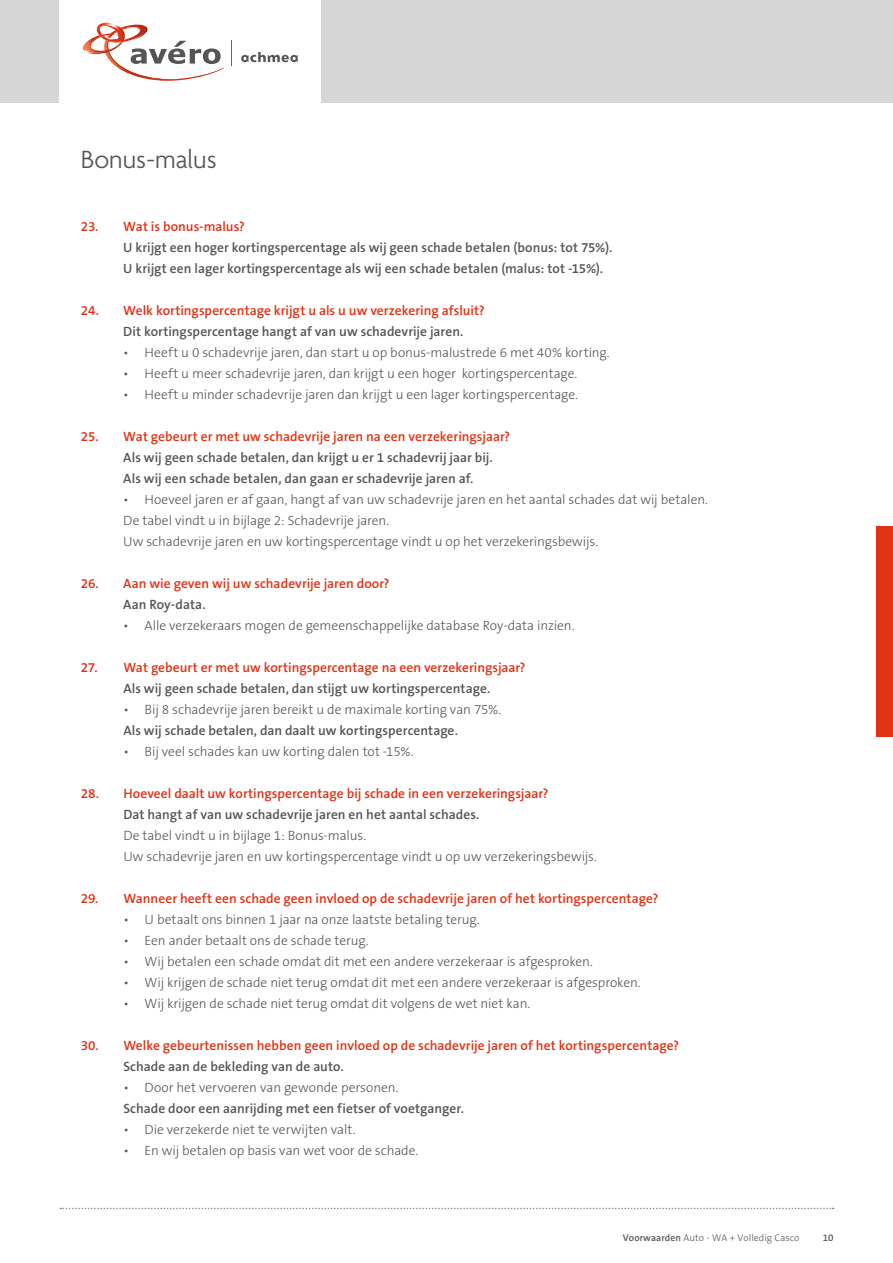
<style>
.page{position:relative;width:893px;height:1263px;background:#fff}
.page>*{position:absolute;margin:0;border:0;box-sizing:border-box;transform-origin:0 0}
.t1{font:300 27px "Agenda";color:#555}
.t2{font:300 13.5px/21px "The Sans B3";letter-spacing:-.005em;color:#555}
.t3{font:600 13.5px/21px "The Sans B6";color:#555}
.t4{font:600 13.5px "The Sans B6";color:#e13214}
.t5{font:300 9.75px "The Sans B3";letter-spacing:.005em;color:#555}
.s1{font-family:"The Sans B6";font-weight:600}
</style>
<div class="page">
<div style="left:0;top:0;width:893px;height:103px;background:#d6d6d6"></div>
<div style="left:60px;top:0;width:261px;height:103px;background:#fff"></div>
<svg style="left:241px;top:52px;width:57px;height:10px"></svg>
<svg style="left:83px;top:22px;width:141px;height:59px"></svg>
<svg style="left:231px;top:41px;width:1px;height:25px"></svg>
<svg style="left:60px;top:1208px;width:774px;height:1px"></svg>
<div style="left:876px;top:526px;width:17px;height:211px;background:#e13214"></div>
<h1 class="t1" style="left:81px;top:145px;width:137px">Bonus-malus</h1>
<p class="t4" style="left:81px;top:219px;width:166px">23. Wat is bonus-malus?</p>
<p class="t3" style="left:123px;top:238px;width:491px">U krijgt een hoger kortingspercentage als wij geen schade betalen (bonus: tot 75%).<br>U krijgt een lager kortingspercentage als wij een schade betalen (malus: tot -15%).</p>
<p class="t4" style="left:81px;top:303px;width:406px">24. Welk kortingspercentage krijgt u als u uw verzekering afsluit?</p>
<p class="t3" style="left:123px;top:322px;width:342px">Dit kortingspercentage hangt af van uw schadevrije jaren.</p>
<p class="t2" style="left:123px;top:343px;width:488px">• Heeft u 0 schadevrije jaren, dan start u op bonus-malustrede 6 met 40% korting.</p>
<p class="t2" style="left:123px;top:364px;width:455px">• Heeft u meer schadevrije jaren, dan krijgt u een hoger kortingspercentage.</p>
<p class="t2" style="left:123px;top:385px;width:456px">• Heeft u minder schadevrije jaren dan krijgt u een lager kortingspercentage.</p>
<p class="t4" style="left:81px;top:429px;width:431px">25. Wat gebeurt er met uw schadevrije jaren na een verzekeringsjaar?</p>
<p class="t3" style="left:123px;top:448px;width:371px">Als wij geen schade betalen, dan krijgt u er 1 schadevrij jaar bij.<br>Als wij een schade betalen, dan gaan er schadevrije jaren af.</p>
<p class="t2" style="left:123px;top:490px;width:586px">• Hoeveel jaren er af gaan, hangt af van uw schadevrije jaren en het aantal schades dat wij betalen.<br>De tabel vindt u in bijlage 2: Schadevrije jaren.<br>Uw schadevrije jaren en uw kortingspercentage vindt u op het verzekeringsbewijs.</p>
<p class="t4" style="left:81px;top:576px;width:310px">26. Aan wie geven wij uw schadevrije jaren door?</p>
<p class="t3" style="left:123px;top:595px;width:84px">Aan Roy-data.</p>
<p class="t2" style="left:123px;top:616px;width:453px">• Alle verzekeraars mogen de gemeenschappelijke database Roy-data inzien.</p>
<p class="t4" style="left:81px;top:660px;width:446px">27. Wat gebeurt er met uw kortingspercentage na een verzekeringsjaar?</p>
<p class="t3" style="left:123px;top:679px;width:368px">Als wij geen schade betalen, dan stijgt uw kortingspercentage.</p>
<p class="t2" style="left:123px;top:700px;width:380px">• Bij 8 schadevrije jaren bereikt u de maximale korting van 75%.</p>
<p class="t3" style="left:123px;top:721px;width:336px">Als wij schade betalen, dan daalt uw kortingspercentage.</p>
<p class="t2" style="left:123px;top:742px;width:292px">• Bij veel schades kan uw korting dalen tot -15%.</p>
<p class="t4" style="left:81px;top:786px;width:469px">28. Hoeveel daalt uw kortingspercentage bij schade in een verzekeringsjaar?</p>
<p class="t3" style="left:123px;top:805px;width:358px">Dat hangt af van uw schadevrije jaren en het aantal schades.</p>
<p class="t2" style="left:123px;top:826px;width:475px">De tabel vindt u in bijlage 1: Bonus-malus.<br>Uw schadevrije jaren en uw kortingspercentage vindt u op uw verzekeringsbewijs.</p>
<p class="t4" style="left:81px;top:892px;width:579px">29. Wanneer heeft een schade geen invloed op de schadevrije jaren of het kortingspercentage?</p>
<p class="t2" style="left:123px;top:910px;width:358px">• U betaalt ons binnen 1 jaar na onze laatste betaling terug.</p>
<p class="t2" style="left:123px;top:931px;width:247px">• Een ander betaalt ons de schade terug.</p>
<p class="t2" style="left:123px;top:952px;width:471px">• Wij betalen een schade omdat dit met een andere verzekeraar is afgesproken.</p>
<p class="t2" style="left:123px;top:973px;width:519px">• Wij krijgen de schade niet terug omdat dit met een andere verzekeraar is afgesproken.</p>
<p class="t2" style="left:123px;top:994px;width:408px">• Wij krijgen de schade niet terug omdat dit volgens de wet niet kan.</p>
<p class="t4" style="left:81px;top:1039px;width:600px">30. Welke gebeurtenissen hebben geen invloed op de schadevrije jaren of het kortingspercentage?</p>
<p class="t3" style="left:123px;top:1057px;width:222px">Schade aan de bekleding van de auto.</p>
<p class="t2" style="left:123px;top:1078px;width:277px">• Door het vervoeren van gewonde personen.</p>
<p class="t3" style="left:123px;top:1099px;width:342px">Schade door een aanrijding met een fietser of voetganger.</p>
<p class="t2" style="left:123px;top:1120px;width:234px">• Die verzekerde niet te verwijten valt.</p>
<p class="t2" style="left:123px;top:1141px;width:296px">• En wij betalen op basis van wet voor de schade.</p>
<p class="t5" style="left:623px;top:1233px;width:178px"><span class="s1">Voorwaarden</span> Auto - WA + Volledig Casco</p>
<p class="t5" style="left:823px;top:1233px;width:12px">10</p>
</div>
